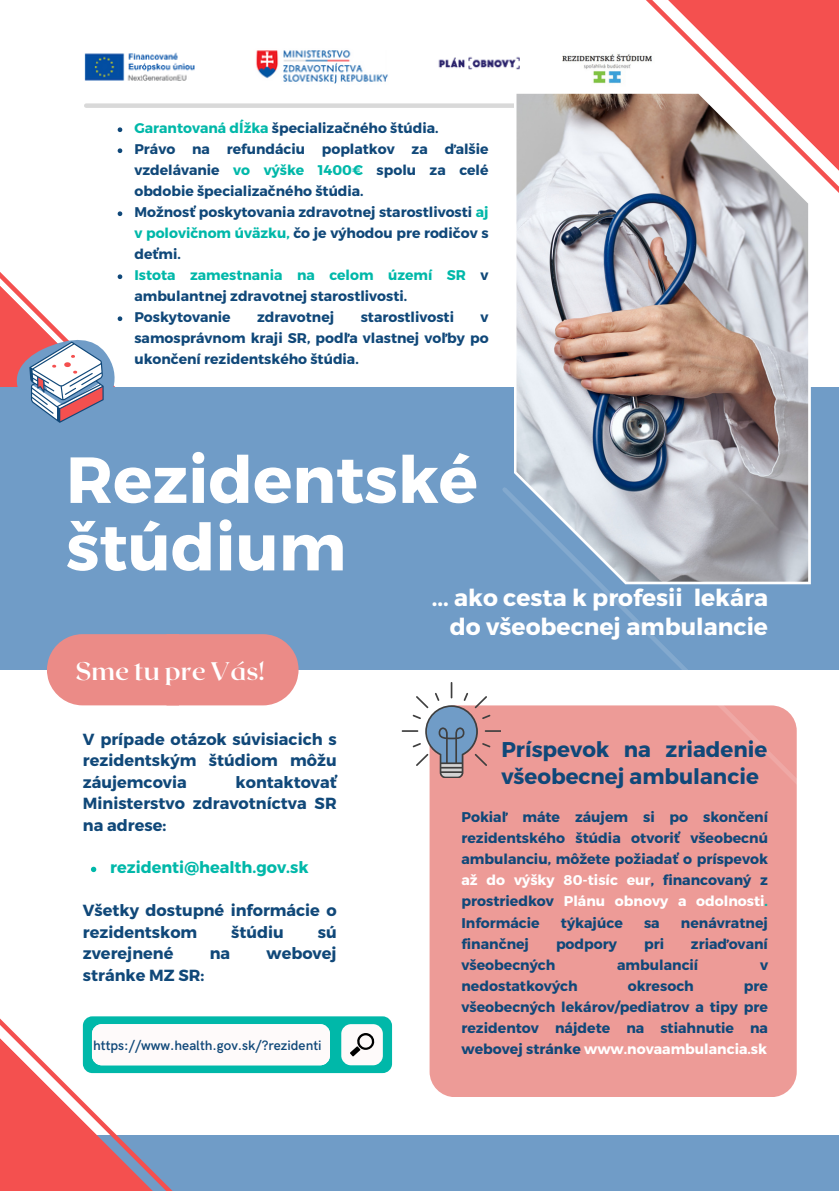
<style>
.page{position:relative;width:839px;height:1191px;background:#fff}
.page>*{position:absolute;margin:0;border:0;box-sizing:border-box;transform-origin:0 0}
.t1{font:700 65px/67.6px "Montserrat";color:#fff}
.t2{font:700 25.4px "Roxborough CF";color:#fff}
.t3{font:700 23.4px/28.4px "Montserrat";color:#fff;text-align:right}
.t4{font:700 21.4px/27px "Montserrat";color:#104879}
.t5{font:700 16px/21.4px "Montserrat";color:#104879;text-align:justify}
.t6{font:700 16px "Montserrat";color:#00b8a9}
.t7{font:700 14px/21.2px "Montserrat";color:#104879;text-align:justify}
.t8{font:600 13.6px "HK Grotesk";color:#104879}
.s1{color:#00b8a9}
.s2{color:#fff}
</style>
<div class="page">
<div style="left:0;top:1135px;width:838px;height:56px;background:#709cc7"></div>
<svg style="left:0;top:103px;width:123px;height:284px"></svg>
<svg style="left:0;top:866px;width:219px;height:325px"></svg>
<div style="left:0;top:387px;width:838px;height:283px;background:#709cc7"></div>
<svg style="left:47px;top:634px;width:251px;height:71px;background:#e78e8c"></svg>
<div style="left:429px;top:705px;width:367px;height:392px;background:#ed9b97;border-radius:25px"></div>
<div style="left:86px;top:103px;width:435px;height:5px;background:#d9d9d9"></div>
<img style="left:514px;top:316px;width:296px;height:170px">
<svg style="left:501px;top:486px;width:310px;height:459px"></svg>
<svg style="left:500px;top:0;width:338px;height:316px"></svg>
<svg style="left:118px;top:127px;width:4px;height:5px"></svg>
<svg style="left:118px;top:148px;width:4px;height:5px"></svg>
<svg style="left:118px;top:211px;width:4px;height:5px"></svg>
<svg style="left:118px;top:274px;width:4px;height:5px"></svg>
<svg style="left:118px;top:316px;width:4px;height:5px"></svg>
<img style="left:84px;top:45px;width:440px;height:39px">
<svg style="left:401px;top:682px;width:99px;height:96px"></svg>
<svg style="left:83px;top:1016px;width:309px;height:57px"></svg>
<svg style="left:9px;top:335px;width:114px;height:88px"></svg>
<img style="left:545px;top:46px;width:124px;height:44px">
<svg style="left:91px;top:867px;width:5px;height:5px"></svg>
<p class="t7" style="left:134px;top:117px;width:305px"><span class="s1">Garantovaná dĺžka</span> špecializačného štúdia.</p>
<p class="t7" style="left:134px;top:138px;width:355px">Právo na refundáciu poplatkov za ďalšie vzdelávanie <span class="s1">vo výške 1400€</span> spolu za celé obdobie špecializačného štúdia.</p>
<p class="t7" style="left:134px;top:201px;width:355px">Možnosť poskytovania zdravotnej starostlivosti <span class="s1">aj v polovičnom úväzku,</span> čo je výhodou pre rodičov s deťmi.</p>
<p class="t7" style="left:134px;top:264px;width:355px"><span class="s1">Istota zamestnania na celom území SR</span> v ambulantnej zdravotnej starostlivosti.</p>
<p class="t7" style="left:134px;top:306px;width:98px">Poskytovanie</p>
<p class="t7" style="left:257px;top:306px;width:79px">zdravotnej</p>
<p class="t7" style="left:361px;top:306px;width:95px">starostlivosti</p>
<p class="t7" style="left:134px;top:306px;width:355px;text-indent:346px">v samosprávnom kraji SR, podľa vlastnej voľby po ukončení rezidentského štúdia.</p>
<h1 class="t1" style="left:66px;top:443px;width:413px">Rezidentské štúdium</h1>
<h2 class="t2" style="left:76px;top:654px;width:190px">Sme tu pre Vás!</h2>
<h2 class="t5" style="left:83px;top:727px;width:255px">V prípade otázok súvisiacich s rezidentským štúdiom môžu záujemcovia</h2>
<h2 class="t5" style="left:83px;top:770px;width:255px;text-indent:153px">kontaktovať Ministerstvo zdravotníctva SR na adrese:</h2>
<p class="t6" style="left:110px;top:857px;width:200px">rezidenti@health.gov.sk</p>
<p class="t5" style="left:83px;top:899px;width:255px">Všetky dostupné informácie o rezidentskom</p>
<p class="t5" style="left:231px;top:921px;width:54px">štúdiu</p>
<p class="t5" style="left:318px;top:921px;width:20px">sú</p>
<p class="t5" style="left:83px;top:942px;width:92px">zverejnené</p>
<p class="t5" style="left:210px;top:942px;width:22px">na</p>
<p class="t5" style="left:266px;top:942px;width:72px">webovej</p>
<p class="t5" style="left:83px;top:964px;width:123px">stránke MZ SR:</p>
<h4 class="t8" style="left:93px;top:1038px;width:230px">https://www.health.gov.sk/?rezidenti</h4>
<p class="t3" style="left:432px;top:583px;width:338px">... ako cesta k profesii lekára do všeobecnej ambulancie</p>
<h3 class="t4" style="left:501px;top:735px;width:267px">Príspevok na zriadenie všeobecnej ambulancie</h3>
<p class="t7" style="left:461px;top:806px;width:308px">Pokiaľ máte záujem si po skončení rezidentského štúdia otvoriť všeobecnú ambulanciu, môžete požiadať o príspevok <span class="s2">až do výšky 80-tisíc eur</span>, financovaný z prostriedkov <span class="s2">Plánu obnovy a odolnosti</span><span class="s1">.<br></span>Informácie</p>
<p class="t7" style="left:561px;top:911px;width:63px">týkajúce</p>
<p class="t7" style="left:644px;top:911px;width:17px">sa</p>
<p class="t7" style="left:681px;top:911px;width:89px">nenávratnej</p>
<p class="t7" style="left:461px;top:932px;width:69px">finančnej</p>
<p class="t7" style="left:556px;top:932px;width:63px">podpory</p>
<p class="t7" style="left:644px;top:932px;width:22px">pri</p>
<p class="t7" style="left:691px;top:932px;width:79px">zriaďovaní</p>
<p class="t7" style="left:461px;top:954px;width:95px">všeobecných</p>
<p class="t7" style="left:617px;top:954px;width:83px">ambulancií</p>
<p class="t7" style="left:760px;top:954px;width:10px">v</p>
<p class="t7" style="left:461px;top:975px;width:118px">nedostatkových</p>
<p class="t7" style="left:627px;top:975px;width:68px">okresoch</p>
<p class="t7" style="left:461px;top:975px;width:308px;text-indent:282px">pre všeobecných lekárov/pediatrov a tipy pre rezidentov nájdete na stiahnutie na webovej stránke <span class="s2">www.novaambulancia.sk</span></p>
</div>
